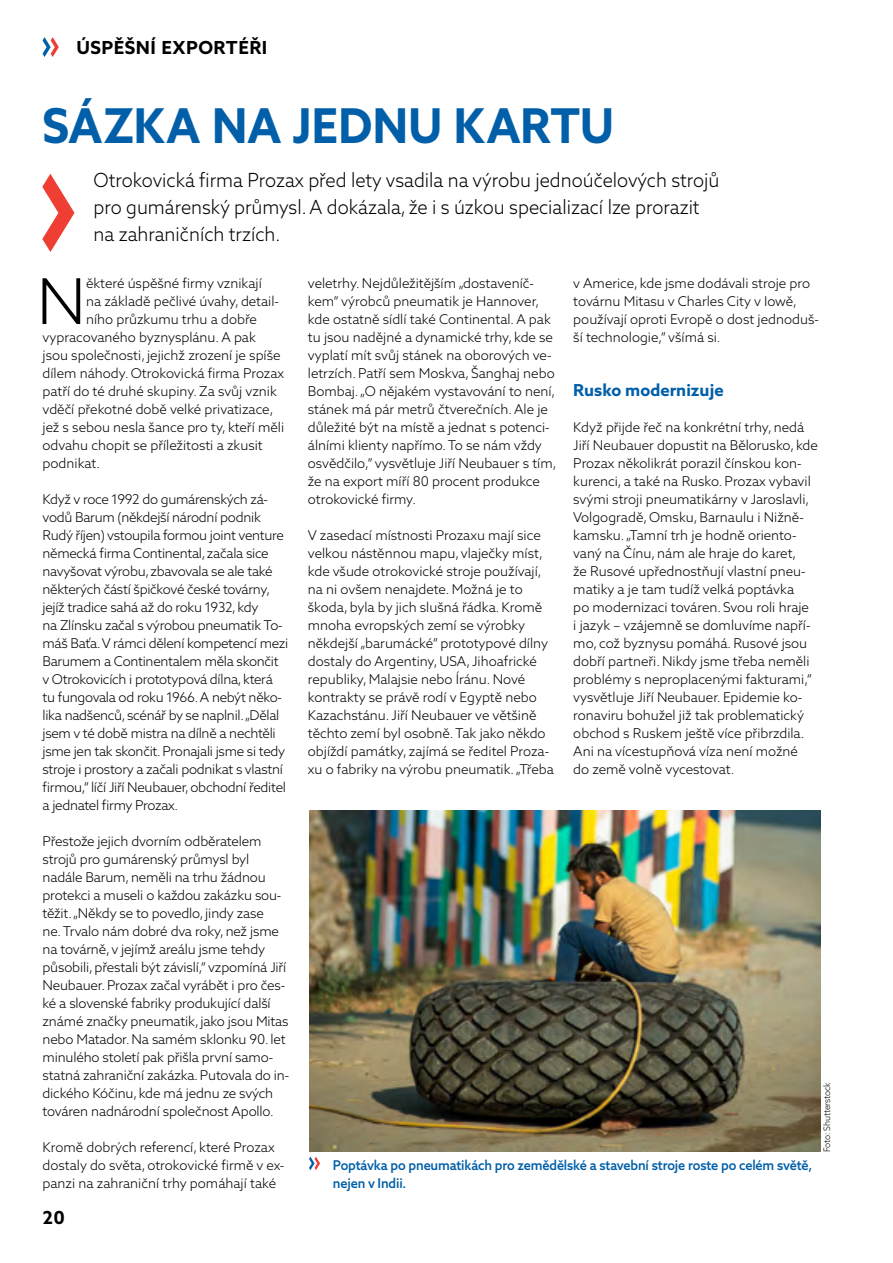
<style>
.page{position:relative;width:893px;height:1263px;background:#fff}
.page>*{position:absolute;margin:0;border:0;box-sizing:border-box;transform-origin:0 0}
.t1{font:300 63.15px "Azo Sans 2";color:#000}
.t2{font:700 48px "Azo Sans 2";letter-spacing:-.005em;color:#005fa8;scale:.95 1}
.t3{font:300 19.5px/27px "Azo Sans 2";color:#000;scale:.95 1}
.t4{font:700 18px "Azo Sans 2";letter-spacing:.025em;color:#000}
.t5{font:700 16.5px "Azo Sans 2";color:#005fa8}
.t6{font:300 13.5px/18px "Azo Sans 2";letter-spacing:-.005em;color:#000}
.t7{font:500 13.5px/18px "Azo Sans 2";letter-spacing:-.01em;color:#005fa8;scale:.95 1}
.t8{font:300 9px "Azo Sans 2";letter-spacing:-.01em;color:#000;scale:.95 1}
</style>
<div class="page">
<svg style="left:43px;top:37px;width:16px;height:20px"></svg>
<svg style="left:42px;top:174px;width:32px;height:78px"></svg>
<img style="left:309px;top:810px;width:512px;height:341px">
<svg style="left:309px;top:1157px;width:11px;height:13px"></svg>
<h3 class="t4" style="left:77px;top:37px;width:124px">ÚSPĚŠNÍ EXPOR</h3>
<h3 class="t4" style="left:226px;top:37px;width:43px">TÉŘI</h3>
<h2 class="t2" style="left:43px;top:97px;width:597px">SÁZKA NA JEDNU KARTU</h2>
<h3 class="t3" style="left:94px;top:167px;width:660px">Otrokovická firma Prozax před lety vsadila na výrobu jednoúčelových strojů pro gumárenský průmysl. A dokázala, že i s úzkou specializací lze prorazit na zahraničních trzích.</h3>
<h1 class="t1" style="left:37px;top:264px;width:51px">N</h1>
<p class="t6" style="left:86px;top:274px;width:177px">ěkteré úspěšné firmy vznikají</p>
<p class="t6" style="left:573px;top:274px;width:247px">v Americe, kde jsme dodávali stroje pro továrnu Mitasu v Charles City v Iowě, používají oproti Evropě o dost jednoduš&shy;ší technologie,“ všímá si.</p>
<p class="t5" style="left:573px;top:380px;width:152px">Rusko modernizuje</p>
<p class="t6" style="left:573px;top:418px;width:246px">Když přijde řeč na konkrétní trhy, nedá Jiří Neubauer dopustit na Bělorusko, kde Prozax několikrát porazil čínskou kon&shy;kurenci, a také na Rusko. Prozax vybavil svými stroji pneumatikárny v Jaroslavli, Volgogradě, Omsku, Barnaulu i Nižně&shy;kamsku. „Tamní trh je hodně oriento&shy;vaný na Čínu, nám ale hraje do karet,<br>že Rusové upřednostňují vlastní pneu&shy;matiky a je tam tudíž velká poptávka<br>po modernizaci továren. Svou roli hraje<br>i jazyk – vzájemně se domluvíme napří&shy;mo, což byznysu pomáhá. Rusové jsou dobří partneři. Nikdy jsme třeba neměli problémy s neproplacenými fakturami,“ vysvětluje Jiří Neubauer. Epidemie ko&shy;ronaviru bohužel již tak problematický obchod s Ruskem ještě více přibrzdila.<br>Ani na vícestupňová víza není možné<br>do země volně vycestovat.</p>
<p class="t6" style="left:308px;top:274px;width:250px">veletrhy. Nejdůležitějším „dostaveníč&shy;kem“ výrobců pneumatik je Hannover, kde ostatně sídlí také Continental. A pak tu jsou nadějné a dynamické trhy, kde se vyplatí mít svůj stánek na oborových ve&shy;letrzích. Patří sem Moskva, Šanghaj nebo Bombaj. „O nějakém vystavování to není, stánek má pár metrů čtverečních. Ale je důležité být na místě a jednat s potenci&shy;álními klienty napřímo. To se nám vždy osvědčilo,“ vysvětluje Jiří Neubauer s tím, že na export míří 80 procent produkce otrokovické firmy.</p>
<p class="t6" style="left:308px;top:526px;width:247px">V zasedací místnosti Prozaxu mají sice velkou nástěnnou mapu, vlaječky míst, kde všude otrokovické stroje používají, na ni ovšem nenajdete. Možná je to škoda, byla by jich slušná řádka. Kromě mnoha evropských zemí se výrobky někdejší „barumácké“ prototypové dílny dostaly do Argentiny, USA, Jihoafrické republiky, Malajsie nebo Íránu. Nové kontrakty se právě rodí v Egyptě nebo Kazachstánu. Jiří Neubauer ve většině těchto zemí byl osobně. Tak jako někdo objíždí památky, zajímá se ředitel Proza&shy;xu o fabriky na výrobu pneumatik. „Třeba</p>
<p class="t6" style="left:86px;top:292px;width:195px">na základě pečlivé úvahy, detail-</p>
<p class="t6" style="left:86px;top:310px;width:173px">ního průzkumu trhu a dobře</p>
<p class="t6" style="left:43px;top:328px;width:215px">vypracovaného byznysplánu. A pak</p>
<p class="t6" style="left:43px;top:346px;width:240px">jsou společnosti, jejichž zrození je spíše</p>
<p class="t6" style="left:43px;top:364px;width:243px">dílem náhody. Otrokovická firma Prozax</p>
<p class="t6" style="left:43px;top:382px;width:236px">patří do té druhé skupiny. Za svůj vznik</p>
<p class="t6" style="left:43px;top:400px;width:232px">vděčí překotné době velké privatizace,</p>
<p class="t6" style="left:43px;top:418px;width:243px">jež s sebou nesla šance pro ty, kteří měli</p>
<p class="t6" style="left:43px;top:436px;width:222px">odvahu chopit se příležitosti a zkusit</p>
<p class="t6" style="left:43px;top:454px;width:59px">podnikat.</p>
<p class="t6" style="left:43px;top:490px;width:247px">Když v roce 1992 do gumárenských zá&shy;vodů Barum (někdejší národní podnik Rudý říjen) vstoupila formou joint venture německá firma Continental, začala sice navyšovat výrobu, zbavovala se ale také některých částí špičkové české továrny, jejíž tradice sahá až do roku 1932, kdy<br>na Zlínsku začal s výrobou pneumatik To&shy;máš Baťa. V rámci dělení kompetencí mezi Barumem a Continentalem měla skončit v Otrokovicích i prototypová dílna, která tu fungovala od roku 1966. A nebýt něko&shy;lika nadšenců, scénář by se naplnil. „Dělal jsem v té době mistra na dílně a nechtěli jsme jen tak skončit. Pronajali jsme si tedy stroje i prostory a začali podnikat s vlastní firmou,“ líčí Jiří Neubauer, obchodní ředitel a jednatel firmy Prozax.</p>
<p class="t6" style="left:43px;top:832px;width:248px">Přestože jejich dvorním odběratelem strojů pro gumárenský průmysl byl nadále Barum, neměli na trhu žádnou protekci a museli o každou zakázku sou&shy;těžit. „Někdy se to povedlo, jindy zase<br>ne. Trvalo nám dobré dva roky, než jsme na továrně, v jejímž areálu jsme tehdy působili, přestali být závislí,“ vzpomíná Jiří Neubauer. Prozax začal vyrábět i pro čes&shy;ké a slovenské fabriky produkující další známé značky pneumatik, jako jsou Mitas nebo Matador. Na samém sklonku 90. let minulého století pak přišla první samo&shy;statná zahraniční zakázka. Putovala do in&shy;dického Kóčinu, kde má jednu ze svých továren nadnárodní společnost Apollo.</p>
<p class="t6" style="left:43px;top:1138px;width:243px">Kromě dobrých referencí, které Prozax dostaly do světa, otrokovické firmě v ex&shy;panzi na zahraniční trhy pomáhají také</p>
<p class="t8" style="left:822px;top:1152px;width:75px;rotate:-90deg">Foto: Shutterstock</p>
<p class="t7" style="left:333px;top:1156px;width:506px">Poptávka po pneumatikách pro zemědělské a stavební stroje roste po celém světě, nejen v Indii.</p>
<h3 class="t4" style="left:43px;top:1207px;width:24px">20</h3>
</div>
